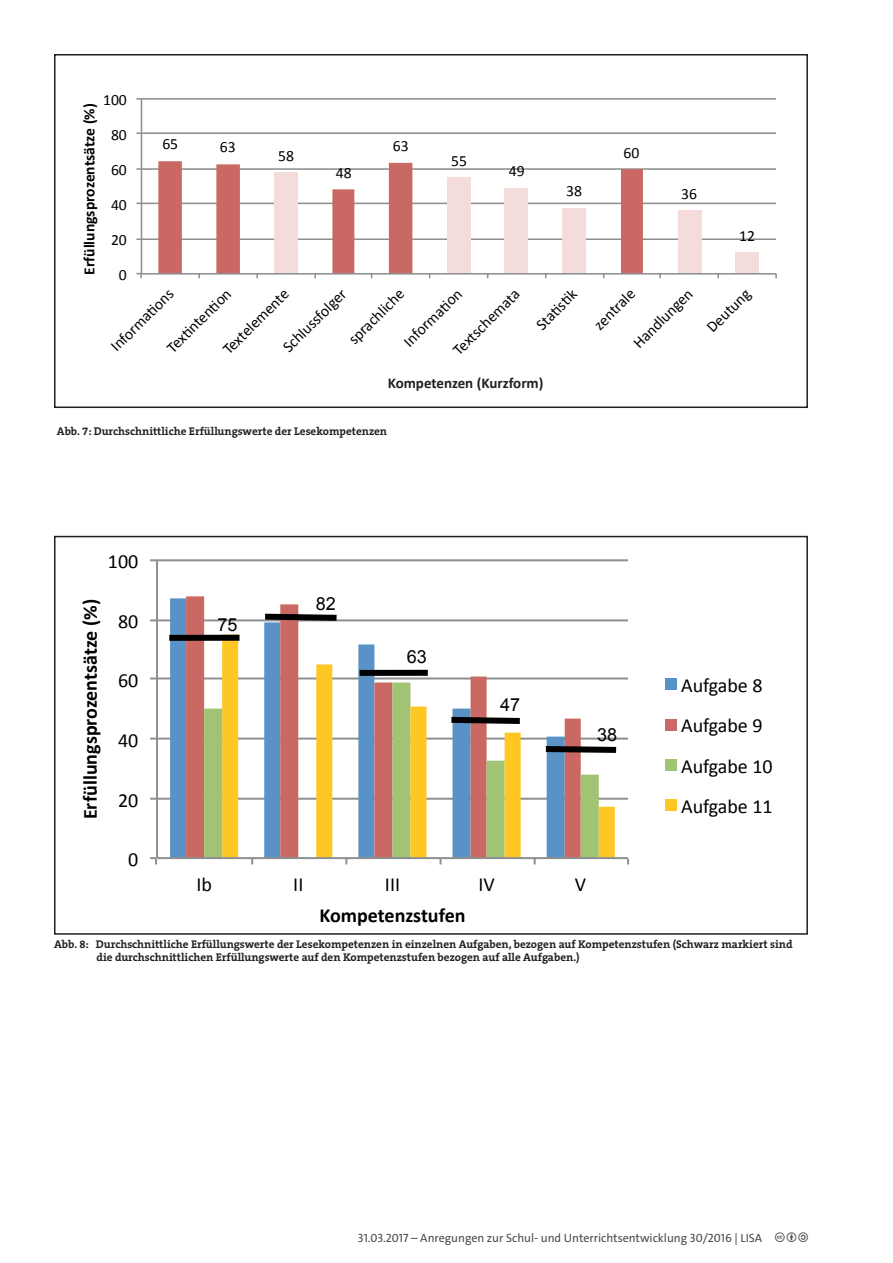
<style>
.page{position:relative;width:893px;height:1263px;background:#fff}
.page>*{position:absolute;margin:0;border:0;box-sizing:border-box;transform-origin:0 0}
.t1{font:20.1px/40.2px "Calibri";color:#000001}
.t2{font:700 20.1px "Calibri";color:#000001}
.t3{font:18px "Arial";color:#000001}
.t4{font:700 15.75px "Calibri";color:#000001}
.t5{font:15.6px "Calibri";color:#000001}
.t6{font:700 15px "Calibri";color:#231f20}
.t7{font:12px "The Sans C4 s";color:#4b4c4d}
.t8{font:700 11.25px/12.8px "The Serif B W7";color:#231f20}
</style>
<div class="page">
<hr style="left:141px;top:238px;width:635px;height:2px;background:#8d9091">
<hr style="left:141px;top:203px;width:635px;height:1px;background:#8d9091">
<hr style="left:141px;top:168px;width:635px;height:2px;background:#8d9091">
<hr style="left:141px;top:132px;width:635px;height:2px;background:#8d9091">
<hr style="left:141px;top:98px;width:635px;height:2px;background:#8d9091">
<div style="left:678px;top:211px;width:23px;height:63px;background:#f3dcda"></div>
<div style="left:736px;top:253px;width:23px;height:21px;background:#f3dcda"></div>
<svg style="left:158px;top:161px;width:485px;height:112px"></svg>
<hr style="left:141px;top:99px;width:1px;height:175px;background:#8d9091">
<hr style="left:141px;top:273px;width:635px;height:2px;background:#8d9091">
<svg style="left:136px;top:273px;width:6px;height:5px"></svg>
<div style="left:54px;top:54px;width:754px;height:354px;border:2px solid #231f20"></div>
<hr style="left:156px;top:798px;width:472px;height:2px;background:#8d9091">
<hr style="left:156px;top:738px;width:472px;height:2px;background:#8d9091">
<hr style="left:156px;top:677px;width:472px;height:2px;background:#8d9091">
<hr style="left:156px;top:619px;width:472px;height:2px;background:#8d9091">
<hr style="left:156px;top:559px;width:472px;height:2px;background:#8d9091">
<div style="left:170px;top:598px;width:16px;height:259px;background:#5992c6"></div>
<svg style="left:186px;top:596px;width:395px;height:261px"></svg>
<svg style="left:204px;top:682px;width:18px;height:175px;fill:#a0c473"></svg>
<svg style="left:222px;top:634px;width:393px;height:223px"></svg>
<hr style="left:156px;top:560px;width:2px;height:298px;background:#8d9091">
<svg style="left:150px;top:798px;width:6px;height:2px"></svg>
<svg style="left:150px;top:738px;width:6px;height:2px"></svg>
<svg style="left:150px;top:677px;width:6px;height:2px"></svg>
<svg style="left:150px;top:619px;width:6px;height:2px"></svg>
<svg style="left:150px;top:559px;width:6px;height:2px"></svg>
<hr style="left:157px;top:857px;width:471px;height:2px;background:#8d9091">
<svg style="left:150px;top:857px;width:7px;height:7px"></svg>
<div style="left:666px;top:679px;width:11px;height:11px;background:#5992c6"></div>
<div style="left:666px;top:719px;width:11px;height:11px;background:#ca6863"></div>
<div style="left:666px;top:759px;width:11px;height:11px;background:#a0c473"></div>
<div style="left:666px;top:799px;width:11px;height:11px;background:#fec724"></div>
<div style="left:169px;top:635px;width:71px;height:6px;background:#000001"></div>
<svg style="left:259px;top:611px;width:84px;height:13px"></svg>
<div style="left:360px;top:670px;width:68px;height:6px;background:#000001"></div>
<svg style="left:445px;top:714px;width:81px;height:13px"></svg>
<svg style="left:540px;top:743px;width:77px;height:13px"></svg>
<div style="left:54px;top:536px;width:754px;height:399px;border:2px solid #231f20"></div>
<h3 class="t5" style="left:103px;top:90px;width:25px">100</h3>
<h3 class="t4" style="left:79px;top:275px;width:173px;rotate:-90deg">Erfüllungsprozentsätze (%)</h3>
<h3 class="t5" style="left:111px;top:125px;width:17px">80</h3>
<h3 class="t5" style="left:111px;top:160px;width:17px">60</h3>
<h3 class="t5" style="left:111px;top:195px;width:17px">40</h3>
<h3 class="t5" style="left:111px;top:230px;width:17px">20</h3>
<h3 class="t5" style="left:119px;top:265px;width:9px">0</h3>
<h3 class="t5" style="left:162px;top:134px;width:17px">65</h3>
<h3 class="t5" style="left:220px;top:137px;width:17px">63</h3>
<h3 class="t5" style="left:278px;top:146px;width:17px">58</h3>
<h3 class="t5" style="left:336px;top:163px;width:17px">48</h3>
<h3 class="t5" style="left:393px;top:137px;width:17px">63</h3>
<h3 class="t5" style="left:451px;top:151px;width:17px">55</h3>
<h3 class="t5" style="left:509px;top:161px;width:17px">49</h3>
<h3 class="t5" style="left:566px;top:182px;width:17px">38</h3>
<h3 class="t5" style="left:624px;top:143px;width:17px">60</h3>
<h3 class="t5" style="left:681px;top:184px;width:17px">36</h3>
<h3 class="t5" style="left:739px;top:226px;width:17px">12</h3>
<h3 class="t5" style="left:449px;top:346px;width:88px;rotate:-45deg">Textschemata</h3>
<h3 class="t5" style="left:532px;top:320px;width:52px;rotate:-45deg">Sta2s2k</h3>
<h3 class="t5" style="left:590px;top:320px;width:52px;rotate:-45deg">zentrale</h3>
<h3 class="t5" style="left:629px;top:339px;width:78px;rotate:-45deg">Handlungen</h3>
<h3 class="t5" style="left:702px;top:323px;width:56px;rotate:-45deg">Deutung</h3>
<h3 class="t5" style="left:279px;top:343px;width:84px;rotate:-45deg">Schlussfolger</h3>
<h3 class="t5" style="left:344px;top:335px;width:73px;rotate:-45deg">sprachliche</h3>
<h3 class="t5" style="left:399px;top:337px;width:77px;rotate:-45deg">Informa2on</h3>
<h3 class="t5" style="left:107px;top:342px;width:83px;rotate:-45deg">Informa2ons</h3>
<h3 class="t5" style="left:219px;top:345px;width:87px;rotate:-45deg">Textelemente</h3>
<h3 class="t5" style="left:163px;top:343px;width:85px;rotate:-45deg">Tex2nten2on</h3>
<h3 class="t6" style="left:388px;top:373px;width:157px">Kompetenzen (Kurzform)</h3>
<p class="t8" style="left:57px;top:425px;width:332px">Abb. 7: Durchschnittliche Erfüllungswerte der Lesekompetenzen</p>
<h1 class="t1" style="left:108px;top:541px;width:32px">100</h1>
<h1 class="t2" style="left:78px;top:819px;width:222px;rotate:-90deg">Erfüllungsprozentsätze (%)</h1>
<h1 class="t1" style="left:118px;top:600px;width:22px">80</h1>
<h1 class="t1" style="left:118px;top:660px;width:22px">60</h1>
<h1 class="t1" style="left:118px;top:719px;width:22px">40</h1>
<h1 class="t1" style="left:118px;top:779px;width:22px">20</h1>
<h1 class="t1" style="left:128px;top:838px;width:12px">0</h1>
<h2 class="t3" style="left:218px;top:612px;width:22px">75</h2>
<h2 class="t3" style="left:316px;top:591px;width:22px">82</h2>
<h2 class="t3" style="left:407px;top:645px;width:22px">63</h2>
<h2 class="t3" style="left:500px;top:693px;width:22px">47</h2>
<h2 class="t3" style="left:597px;top:723px;width:22px">38</h2>
<h1 class="t1" style="left:196px;top:863px;width:17px">Ib</h1>
<h1 class="t1" style="left:293px;top:863px;width:12px">II</h1>
<h1 class="t1" style="left:385px;top:863px;width:17px">III</h1>
<h1 class="t1" style="left:478px;top:863px;width:18px">IV</h1>
<h1 class="t1" style="left:575px;top:863px;width:13px">V</h1>
<h1 class="t2" style="left:319px;top:903px;width:148px">Kompetenzstufen</h1>
<h1 class="t1" style="left:681px;top:664px;width:93px">Aufgabe 8<br>Aufgabe 9<br>Aufgabe 10<br>Aufgabe 11</h1>
<p class="t8" style="left:97px;top:938px;width:697px;text-indent:-43px">Abb. 8: Durchschnittliche Erfüllungswerte der Lesekompetenzen in einzelnen Aufgaben, bezogen auf Kompetenzstufen (Schwarz markiert sind die durchschnittlichen Erfüllungswerte auf den Kompetenzstufen bezogen auf alle Aufgaben.)</p>
<p class="t7" style="left:358px;top:1230px;width:406px">31.03.2017 – Anregungen zur Schul- und Unterrichtsentwicklung 30/2016 | LISA</p>
</div>
